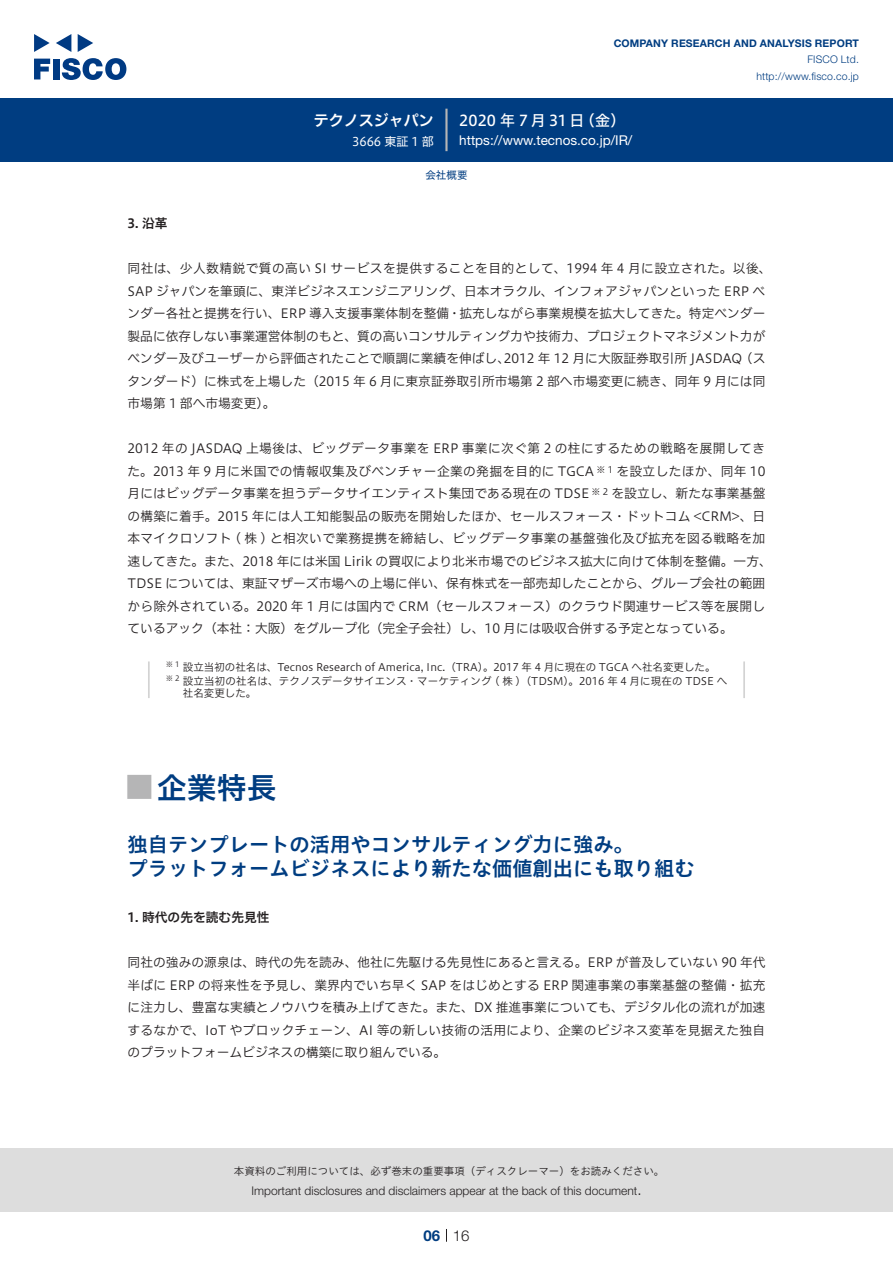
<style>
.page{position:relative;width:893px;height:1263px;background:#fff}
.page>*{position:absolute;margin:0;border:0;box-sizing:border-box;transform-origin:0 0}
.t1{font:30px "Hiragino UD Sans Std N W6";color:#003d81}
.t2{font:700 24px "Koz Go Pro";color:#b5b5b6}
.t3{font:20.25px/24px "Hiragino UD Sans Std W6";color:#003d81}
.t4{font:15px "Hiragino UD Sans F Std N W5";letter-spacing:.175em;color:#fff}
.t5{font:15px "Hiragino UD Sans F Std N W6";color:#fff}
.t6{font:300 15px "Helvetica Neue LT Std";color:#231f20}
.t7{font:700 15px "Helvetica Neue LT Std";color:#003d81}
.t8{font:13.5px "Helvetica Neue LT Std";color:#fff}
.t9{font:12.75px/22.5px "Hiragino UD Sans F Std N W3";letter-spacing:.005em;color:#231f20}
.t10{font:12.75px/22.5px "Hiragino UD Sans F Std N W3";letter-spacing:.035em;color:#231f20;text-align:right}
.t11{font:12.75px "Hiragino UD Sans F Std N W3";letter-spacing:.025em;color:#231f20}
.t12{font:12.75px "Hiragino UD Sans F Std N W6";color:#231f20}
.t13{font:300 12px "Helvetica Neue LT Std";color:#231f20}
.t14{font:12px "Hiragino UD Sans F Std N W4";color:#fff}
.t15{font:10.5px "Hiragino UD Sans F Std N W3";color:#231f20}
.t16{font:10.5px "Hiragino UD Sans Std W3";color:#231f20}
.t17{font:700 10.5px "Helvetica Neue LT Std";letter-spacing:.015em;color:#003d81}
.t18{font:300 10.5px/16.5px "Helvetica Neue LT Std";letter-spacing:.015em;color:#003d81;text-align:right}
.t19{font:10.5px "Hiragino UD Sans F Std N W4";color:#003d81}
.t20{font:8.85px "Hiragino UD Sans F Std N W3";color:#231f20}
.t21{font:7.35px "Hiragino UD Sans F Std N W3";color:#231f20}
</style>
<div class="page">
<div style="left:0;top:1148px;width:893px;height:64px;background:#ddd"></div>
<svg style="left:34px;top:59px;width:16px;height:20px"></svg>
<div style="left:53px;top:59px;width:6px;height:20px;background:#003a83"></div>
<svg style="left:62px;top:58px;width:64px;height:22px"></svg>
<svg style="left:34px;top:34px;width:16px;height:18px"></svg>
<svg style="left:78px;top:34px;width:15px;height:18px"></svg>
<svg style="left:56px;top:34px;width:15px;height:18px"></svg>
<div style="left:0;top:98px;width:893px;height:64px;background:#003d81"></div>
<hr style="left:445px;top:109px;width:3px;height:42px;background:#b5b5b6">
<svg style="left:446px;top:1229px;width:1px;height:13px"></svg>
<hr style="left:148px;top:661px;width:2px;height:37px;background:#d3d3d3">
<hr style="left:743px;top:661px;width:2px;height:37px;background:#d3d3d3">
<p class="t5" style="left:314px;top:109px;width:122px">テクノスジャパン</p>
<p class="t14" style="left:352px;top:132px;width:83px">3666 東証 1 部</p>
<p class="t17" style="left:614px;top:37px;width:247px">COMPANY RESEARCH AND ANALYSIS REPORT</p>
<p class="t18" style="left:756px;top:51px;width:104px">FISCO Ltd. http://www.fisco.co j p.</p>
<p class="t4" style="left:580px;top:109px;width:47px">（金(</p>
<p class="t4" style="left:459px;top:109px;width:127px">2020年7月31日</p>
<p class="t8" style="left:459px;top:132px;width:175px">https://www.tecnos. c o j p. I R/ /</p>
<p class="t19" style="left:425px;top:167px;width:43px">会社概要</p>
<p class="t12" style="left:128px;top:214px;width:42px">3. 沿革</p>
<p class="t10" style="left:128px;top:256px;width:645px">同社は、少人数精鋭で質の高い SI サービスを提供することを目的として、1994 年 4 月に設立された。以後、</p>
<p class="t9" style="left:128px;top:279px;width:639px">SAP ジャパンを筆頭に、東洋ビジネスエンジニアリング、日本オラクル、インフォアジャパンといった ERP ベ</p>
<p class="t9" style="left:128px;top:301px;width:639px">ンダー各社と提携を行い、ERP 導入支援事業体制を整備・拡充しながら事業規模を拡大してきた。特定ベンダー</p>
<p class="t9" style="left:128px;top:324px;width:639px">製品に依存しない事業運営体制のもと、質の高いコンサルティング力や技術力、プロジェクトマネジメント力が</p>
<p class="t9" style="left:740px;top:346px;width:27px">（ス</p>
<p class="t9" style="left:128px;top:346px;width:639px">ベンダー及びユーザーから評価されたことで順調に業績を伸ばし、<br>タンダード）に株式を上場した（2015 年 6 月に東京証券取引所市場第 2 部へ市場変更に続き、同年 9 月には同市場第 1 部へ市場変更。(</p>
<p class="t10" style="left:128px;top:436px;width:639px">2012 年の JASDAQ 上場後は、ビッグデータ事業を ERP 事業に次ぐ第 2 の柱にするための戦略を展開してきを設立したほか、同年 10</p>
<p class="t9" style="left:504px;top:346px;width:240px">2012 年 12 月に大阪証券取引所 JASDAQ</p>
<p class="t11" style="left:128px;top:461px;width:468px">た。2013 年 9 月に米国での情報収集及びベンチャー企業の発掘を目的に TGCA</p>
<p class="t20" style="left:596px;top:463px;width:18px">※ 1</p>
<p class="t9" style="left:128px;top:481px;width:646px">月にはビッグデータ事業を担うデータサイエンティスト集団である現在の TDSE<br>の構築に着手。2015 年には人工知能製品の販売を開始したほか、セールスフォース・ドットコム &lt;CRM&gt;、日本マイクロソフト ( 株 ) と相次いで業務提携を締結し、ビッグデータ事業の基盤強化及び拡充を図る戦略を加速してきた。また、2018 年には米国 Lirik の買収により北米市場でのビジネス拡大に向けて体制を整備。一方、TDSE については、東証マザーズ市場への上場に伴い、保有株式を一部売却したことから、グループ会社の範囲から除外されている。2020 年 1 月には国内で CRM（セールスフォース）のクラウド関連サービス等を展開しているアック（本社：大阪）をグループ化（完全子会社）し、10 月には吸収合併する予定となっている。</p>
<p class="t9" style="left:611px;top:481px;width:155px">を設立し、新たな事業基盤</p>
<p class="t20" style="left:592px;top:485px;width:18px">※ 2</p>
<p class="t21" style="left:166px;top:658px;width:15px">※1</p>
<p class="t15" style="left:183px;top:659px;width:534px">設立当初の社名は、Tecnos Research of America, Inc （. TRA）。2017 年 4 月に現在の TGCA へ社名変更した。</p>
<p class="t21" style="left:166px;top:672px;width:15px">※2</p>
<p class="t15" style="left:183px;top:673px;width:546px">設立当初の社名は、テクノスデータサイエンス・マーケティング ( 株 )（TDSM）。2016 年 4 月に現在の TDSE へ</p>
<p class="t15" style="left:183px;top:685px;width:75px">社名変更した。</p>
<h1 class="t1" style="left:157px;top:764px;width:121px">企業特長</h1>
<h2 class="t2" style="left:128px;top:772px;width:25px">█</h2>
<h3 class="t3" style="left:128px;top:832px;width:568px">独自テンプレートの活用やコンサルティング力に強み。<br>プラットフォームビジネスにより新たな価値創出にも取り組む</h3>
<p class="t12" style="left:128px;top:908px;width:144px">1. 時代の先を読む先見性</p>
<p class="t9" style="left:128px;top:950px;width:639px;text-align:justify">同社の強みの源泉は、時代の先を読み、他社に先駆ける先見性にあると言える。ERP が普及していない 90 年代半ばに ERP の将来性を予見し、業界内でいち早く SAP をはじめとする ERP 関連事業の事業基盤の整備・拡充に注力し、豊富な実績とノウハウを積み上げてきた。また、DX 推進事業についても、デジタル化の流れが加速するなかで、IoT やブロックチェーン、AI 等の新しい技術の活用により、企業のビジネス変革を見据えた独自のプラットフォームビジネスの構築に取り組んでいる。</p>
<p class="t16" style="left:234px;top:1163px;width:432px">本資料のご利用については、必ず巻末の重要事項（ディスクレーマー）をお読みください。</p>
<p class="t6" style="left:637px;top:1180px;width:6px">.</p>
<p class="t13" style="left:251px;top:1183px;width:387px">Important disclosures and disclaimers appear at the back of this document</p>
<p class="t7" style="left:423px;top:1226px;width:18px">06</p>
<p class="t6" style="left:453px;top:1226px;width:18px">16</p>
</div>
